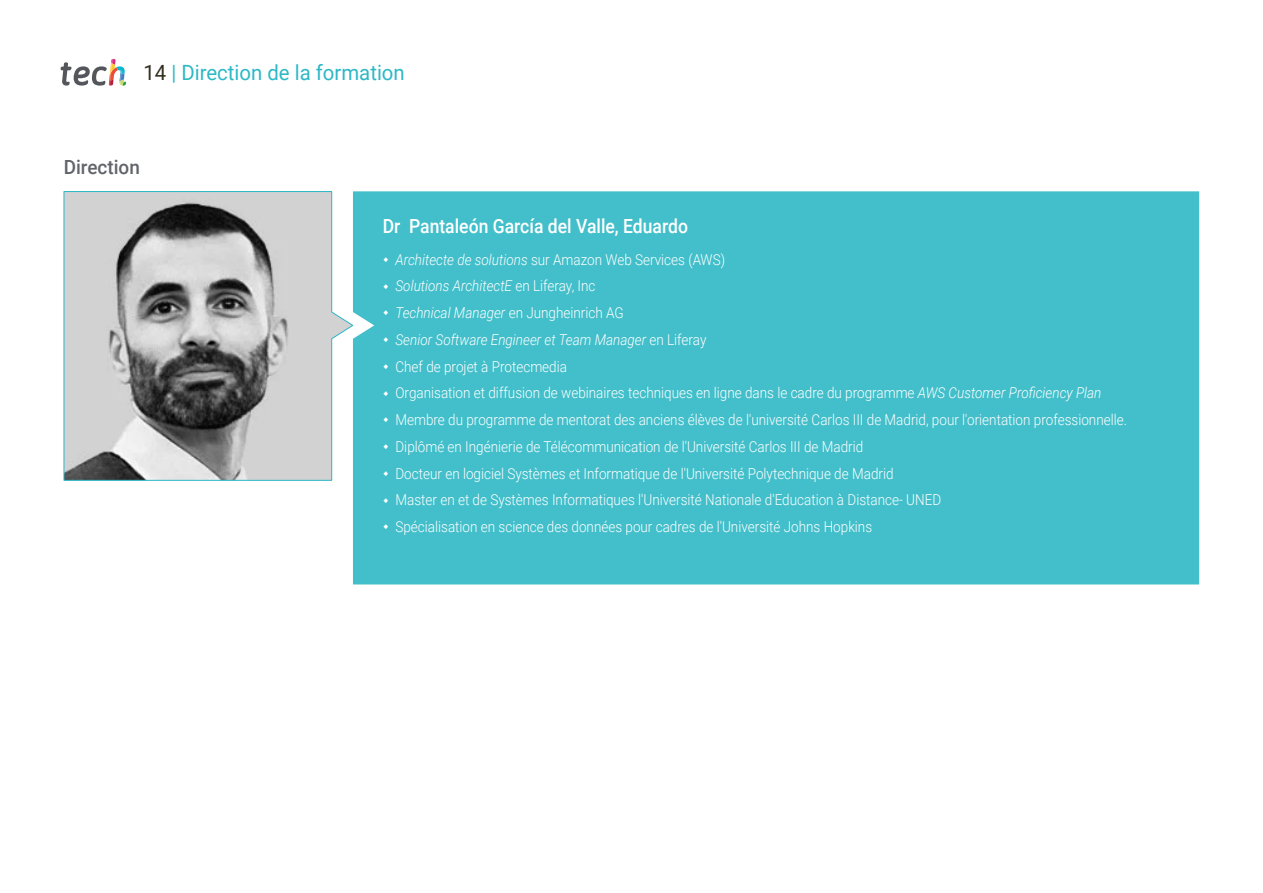
<style>
.page{position:relative;width:1263px;height:893px;background:#fff}
.page>*{position:absolute;margin:0;border:0;box-sizing:border-box;transform-origin:0 0}
.t1{font:21px "Roboto";color:#2db8c5}
.t2{font:500 19.5px "Roboto";color:#fff;scale:.9 1}
.t3{font:500 19.5px "Roboto";color:#61646a}
.t4{font:300 15px/26.7px "Roboto";color:#fff;scale:.9 1}
.s1{color:#312e20}
.s2{font-style:italic}
</style>
<div class="page">
<div style="left:353px;top:191px;width:846px;height:393px;background:#42bfca"></div>
<svg style="left:61px;top:59px;width:65px;height:27px"></svg>
<svg style="left:64px;top:191px;width:289px;height:290px;background:#b0b2b2"></svg>
<svg style="left:384px;top:257px;width:4px;height:5px"></svg>
<svg style="left:384px;top:284px;width:4px;height:5px"></svg>
<svg style="left:384px;top:310px;width:4px;height:5px"></svg>
<svg style="left:384px;top:337px;width:4px;height:5px"></svg>
<svg style="left:384px;top:364px;width:4px;height:5px"></svg>
<svg style="left:384px;top:391px;width:4px;height:5px"></svg>
<svg style="left:384px;top:417px;width:4px;height:5px"></svg>
<svg style="left:384px;top:444px;width:4px;height:5px"></svg>
<svg style="left:384px;top:471px;width:4px;height:5px"></svg>
<svg style="left:384px;top:498px;width:4px;height:5px"></svg>
<svg style="left:384px;top:524px;width:4px;height:5px"></svg>
<h1 class="t1" style="left:144px;top:57px;width:263px"><span class="s1">14</span> | Direction de la formation</h1>
<h2 class="t3" style="left:64px;top:154px;width:78px">Direction</h2>
<h2 class="t2" style="left:383px;top:212px;width:341px">Dr Pantaleón García del Valle, Eduardo</h2>
<p class="t4" style="left:395px;top:245px;width:814px"><span class="s2">Architecte de solutions</span> sur Amazon Web Services (AWS)<br><span class="s2">Solutions ArchitectE</span> en Liferay, Inc<br><span class="s2">Technical Manager</span> en Jungheinrich AG<br><span class="s2">Senior Software Engineer et Team Manager</span> en Liferay<br>Chef de projet à Protecmedia<br>Organisation et diffusion de webinaires techniques en ligne dans le cadre du programme <span class="s2">AWS Customer Proficiency Plan </span>Membre du programme de mentorat des anciens élèves de l'université Carlos III de Madrid, pour l'orientation professionnelle.<br>Diplômé en Ingénierie de Télécommunication de l'Université Carlos III de Madrid<br>Docteur en logiciel Systèmes et Informatique de l'Université Polytechnique de Madrid<br>Master en et de Systèmes Informatiques l'Université Nationale d'Education à Distance- UNED<br>Spécialisation en science des données pour cadres de l'Université Johns Hopkins</p>
</div>
